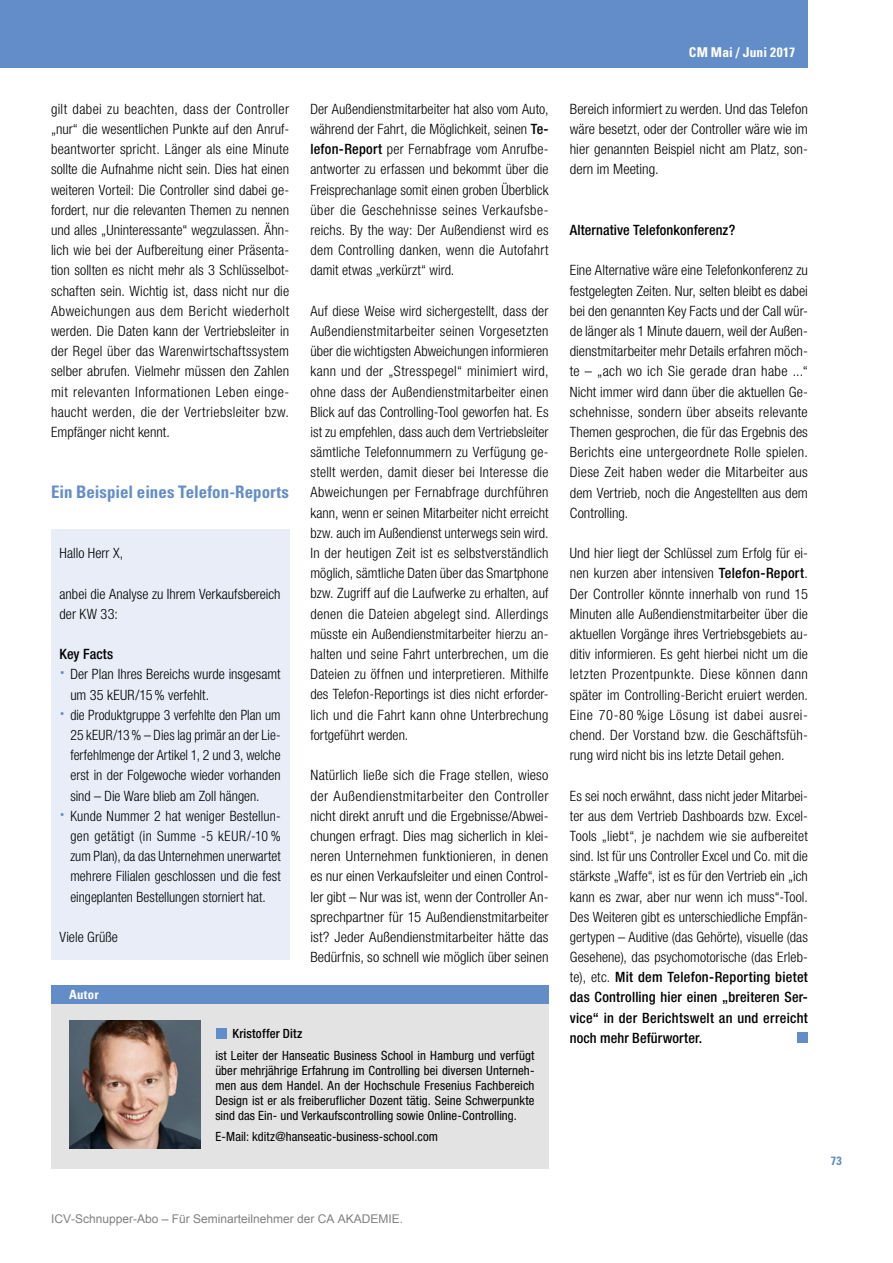
<style>
.page{position:relative;width:893px;height:1263px;background:#fff}
.page>*{position:absolute;margin:0;border:0;box-sizing:border-box;transform-origin:0 0}
.t1{font:700 condensed 17.25px "Univers LT Std";color:#628dc9}
.t2{font:300 condensed 14.25px/20.2px "Helvetica Neue LT Std";letter-spacing:.005em;color:#000;text-align:justify}
.t3{font:300 condensed 14.25px "Helvetica Neue LT Std";letter-spacing:.005em;color:#000;scale:.96 1}
.t4{font:500 condensed 14.25px "Helvetica Neue LT Std";letter-spacing:.005em;color:#000}
.t5{font:300 condensed 14.25px "Helvetica Neue LT Std";letter-spacing:.03em;color:#000}
.t6{font:700 condensed 13.5px "Univers LT Std";letter-spacing:.02em;color:#fff}
.t7{font:condensed 12.75px/15px "Helvetica Neue LT Std";letter-spacing:.005em;color:#000;text-align:justify}
.t8{font:500 condensed 12.75px "Helvetica Neue LT Std";letter-spacing:.015em;color:#000}
.t9{font:700 condensed 12.75px "Univers LT Std";letter-spacing:.025em;color:#fff}
.t10{font:12px "Arial";color:#808080}
.t11{font:700 condensed 12px "Univers LT Std";color:#628dc9}
.s1{font-weight:500;font-size:21px;color:#628dc9}
.s2{font-weight:500}
</style>
<div class="page">
<div style="left:0;top:0;width:808px;height:68px;background:#628dc9"></div>
<div style="left:51px;top:529px;width:238px;height:431px;background:#e8edf8"></div>
<div style="left:797px;top:1032px;width:11px;height:11px;background:#628dc9"></div>
<div style="left:51px;top:1002px;width:498px;height:167px;background:#e3e3e3"></div>
<img style="left:69px;top:1021px;width:131px;height:127px">
<div style="left:51px;top:985px;width:498px;height:19px;background:#628dc9"></div>
<div style="left:217px;top:1028px;width:10px;height:11px;background:#628dc9"></div>
<p class="t2" style="left:51px;top:98px;width:240px;text-align:left">gilt dabei zu beachten, dass der Controller „nur“ die wesentlichen Punkte auf den Anruf&shy;beantworter spricht. Länger als eine Minute sollte die Aufnahme nicht sein. Dies hat einen weiteren Vorteil: Die Controller sind dabei ge&shy;fordert, nur die relevanten Themen zu nennen und alles „Uninteressante“ wegzulassen. Ähn&shy;lich wie bei der Aufbereitung einer Präsenta&shy;tion sollten es nicht mehr als 3 Schlüsselbot&shy;schaften sein. Wichtig ist, dass nicht nur die Abweichungen aus dem Bericht wiederholt werden. Die Daten kann der Vertriebsleiter in der Regel über das Warenwirtschaftssystem selber abrufen. Vielmehr müssen den Zahlen mit relevanten Informationen Leben einge&shy;haucht werden, die der Vertriebsleiter bzw.<br>Empfänger nicht kennt.</p>
<p class="t1" style="left:51px;top:481px;width:240px">Ein Beispiel eines Telefon-Reports</p>
<p class="t2" style="left:60px;top:543px;width:65px">Hallo Herr X,</p>
<p class="t2" style="left:60px;top:583px;width:223px">anbei die Analyse zu Ihrem Verkaufsbereich der KW 33:</p>
<p class="t4" style="left:60px;top:646px;width:55px">Key Facts</p>
<p class="t2" style="left:60px;top:664px;width:222px"><span class="s1">·</span> Der Plan Ihres Bereichs wurde insgesamt</p>
<p class="t2" style="left:70px;top:684px;width:140px">um 35 kEUR/15% verfehlt.</p>
<p class="t3" style="left:60px;top:706px;width:232px"><span class="s1">·</span> die Produktgruppe 3 verfehlte den Plan um</p>
<p class="t3" style="left:70px;top:727px;width:221px">25 kEUR/13% – Dies lag primär an der Lie-</p>
<p class="t2" style="left:70px;top:745px;width:212px">ferfehlmenge der Artikel 1, 2 und 3, welche</p>
<p class="t2" style="left:70px;top:765px;width:212px">erst in der Folgewoche wieder vorhanden</p>
<p class="t2" style="left:70px;top:785px;width:191px">sind – Die Ware blieb am Zoll hängen.</p>
<p class="t2" style="left:60px;top:805px;width:222px"><span class="s1">·</span> Kunde Nummer 2 hat weniger Bestellun-</p>
<p class="t5" style="left:70px;top:828px;width:212px">gen getätigt (in Summe -5 kEUR/-10 %</p>
<p class="t2" style="left:70px;top:846px;width:212px">zum Plan), da das Unternehmen unerwartet</p>
<p class="t2" style="left:70px;top:866px;width:212px">mehrere Filialen geschlossen und die fest</p>
<p class="t2" style="left:70px;top:886px;width:197px">eingeplanten Bestellungen storniert hat.</p>
<p class="t2" style="left:60px;top:927px;width:60px">Viele Grüße</p>
<p class="t9" style="left:69px;top:987px;width:31px">Autor</p>
<p class="t2" style="left:310px;top:98px;width:240px">Der Außendienstmitarbeiter hat also vom Auto, während der Fahrt, die Möglichkeit, seinen <span class="s2">Te&shy;lefon-Report</span> per Fernabfrage vom Anrufbe&shy;antworter zu erfassen und bekommt über die Freisprechanlage somit einen groben Überblick über die Geschehnisse seines Verkaufsbe&shy;reichs. By the way: Der Außendienst wird es dem Controlling danken, wenn die Autofahrt damit etwas „verkürzt“ wird.</p>
<p class="t2" style="left:310px;top:300px;width:240px">Auf diese Weise wird sichergestellt, dass der Außendienstmitarbeiter seinen Vorgesetzten über die wichtigsten Abweichungen informieren kann und der „Stresspegel“ minimiert wird, ohne dass der Außendienstmitarbeiter einen Blick auf das Controlling-Tool geworfen hat. Es ist zu empfehlen, dass auch dem Vertriebsleiter sämtliche Telefonnummern zu Verfügung ge&shy;stellt werden, damit dieser bei Interesse die Abweichungen per Fernabfrage durchführen kann, wenn er seinen Mitarbeiter nicht erreicht bzw. auch im Außendienst unterwegs sein wird.<br>In der heutigen Zeit ist es selbstverständlich möglich, sämtliche Daten über das Smartphone bzw. Zugriff auf die Laufwerke zu erhalten, auf denen die Dateien abgelegt sind. Allerdings müsste ein Außendienstmitarbeiter hierzu an&shy;halten und seine Fahrt unterbrechen, um die Dateien zu öffnen und interpretieren. Mithilfe des Telefon-Reportings ist dies nicht erforder&shy;lich und die Fahrt kann ohne Unterbrechung fortgeführt werden.</p>
<p class="t2" style="left:310px;top:765px;width:240px">Natürlich ließe sich die Frage stellen, wieso der Außendienstmitarbeiter den Controller nicht direkt anruft und die Ergebnisse/Abwei&shy;chungen erfragt. Dies mag sicherlich in klei&shy;neren Unternehmen funktionieren, in denen es nur einen Verkaufsleiter und einen Control&shy;ler gibt – Nur was ist, wenn der Controller An&shy;sprechpartner für 15 Außendienstmitarbeiter ist? Jeder Außendienstmitarbeiter hätte das Bedürfnis, so schnell wie möglich über seinen</p>
<p class="t8" style="left:232px;top:1026px;width:71px">Kristoffer Ditz</p>
<p class="t7" style="left:215px;top:1048px;width:321px">ist Leiter der Hanseatic Business School in Hamburg und verfügt über mehrjährige Erfahrung im Controlling bei diversen Unterneh&shy;men aus dem Handel. An der Hochschule Fresenius Fachbereich Design ist er als freiberuflicher Dozent tätig. Seine Schwerpunkte sind das Ein- und Verkaufscontrolling sowie Online-Controlling.</p>
<p class="t7" style="left:215px;top:1129px;width:224px">E-Mail: kditz@hanseatic-business-school.com</p>
<p class="t6" style="left:689px;top:43px;width:108px">CM Mai / Juni 2017</p>
<p class="t2" style="left:570px;top:98px;width:240px">Bereich informiert zu werden. Und das Telefon wäre besetzt, oder der Controller wäre wie im hier genannten Beispiel nicht am Platz, son&shy;dern im Meeting.</p>
<p class="t4" style="left:570px;top:221px;width:167px">Alternative Telefonkonferenz?</p>
<p class="t2" style="left:570px;top:260px;width:240px">Eine Alternative wäre eine Telefonkonferenz zu festgelegten Zeiten. Nur, selten bleibt es dabei bei den genannten Key Facts und der Call wür&shy;de länger als 1 Minute dauern, weil der Außen&shy;dienstmitarbeiter mehr Details erfahren möch&shy;te – „ach wo ich Sie gerade dran habe ...“ Nicht immer wird dann über die aktuellen Ge&shy;schehnisse, sondern über abseits relevante Themen gesprochen, die für das Ergebnis des Berichts eine untergeordnete Rolle spielen.<br>Diese Zeit haben weder die Mitarbeiter aus dem Vertrieb, noch die Angestellten aus dem Controlling.</p>
<p class="t2" style="left:570px;top:543px;width:240px">Und hier liegt der Schlüssel zum Erfolg für ei&shy;nen kurzen aber intensiven <span class="s2">Telefon-Report</span>.<br>Der Controller könnte innerhalb von rund 15<br>Minuten alle Außendienstmitarbeiter über die aktuellen Vorgänge ihres Vertriebsgebiets au&shy;ditiv informieren. Es geht hierbei nicht um die letzten Prozentpunkte. Diese können dann später im Controlling-Bericht eruiert werden.<br>Eine 70-80 %ige Lösung ist dabei ausrei&shy;chend. Der Vorstand bzw. die Geschäftsfüh&shy;rung wird nicht bis ins letzte Detail gehen.</p>
<p class="t2" style="left:570px;top:785px;width:240px">Es sei noch erwähnt, dass nicht jeder Mitarbei&shy;ter aus dem Vertrieb Dashboards bzw. Excel-Tools „liebt“, je nachdem wie sie aufbereitet sind. Ist für uns Controller Excel und Co. mit die stärkste „Waffe“, ist es für den Vertrieb ein „ich kann es zwar, aber nur wenn ich muss“-Tool.<br>Des Weiteren gibt es unterschiedliche Empfän&shy;gertypen – Auditive (das Gehörte), visuelle (das Gesehene), das psychomotorische (das Erleb&shy;te), etc. <span class="s2">Mit dem Telefon-Reporting bietet das Controlling hier einen „breiteren Ser&shy;vice“ in der Berichtswelt an und erreicht noch mehr Befürworter.</span></p>
<p class="t10" style="left:51px;top:1210px;width:354px">ICV-Schnupper-Abo – Für Seminarteilnehmer der CA AKADEMIE.</p>
<p class="t11" style="left:831px;top:1154px;width:13px">73</p>
</div>
